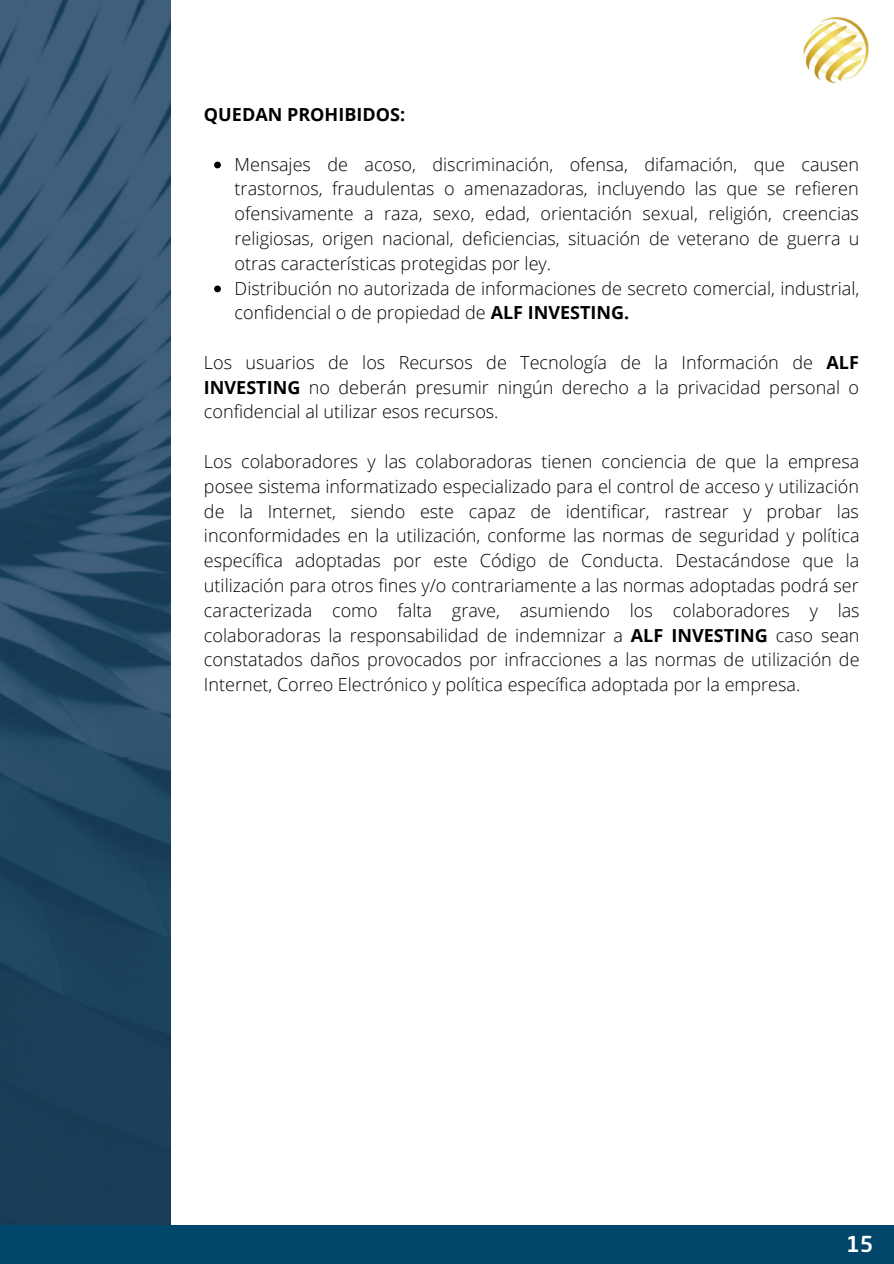
<style>
.page{position:relative;width:894px;height:1264px;background:#fff}
.page>*{position:absolute;margin:0;border:0;box-sizing:border-box;transform-origin:0 0}
.t1{font:500 21.75px "Neo Sans Pro";color:#fff}
.t2{font:300 18px/24.8px "Open Sans";color:#000;text-align:justify}
.t3{font:700 18px "Open Sans";color:#000}
.s1{font-weight:700}
</style>
<div class="page">
<img style="left:803px;top:17px;width:66px;height:67px">
<img style="left:0;top:0;width:170px;height:1224px">
<svg style="left:214px;top:162px;width:7px;height:6px"></svg>
<svg style="left:214px;top:285px;width:7px;height:7px"></svg>
<div style="left:0;top:1224px;width:893px;height:39px;background:#00456a"></div>
<p class="t3" style="left:204px;top:102px;width:203px">QUEDAN PROHIBIDOS:</p>
<p class="t2" style="left:234px;top:151px;width:626px;text-align:left">Mensajes de acoso, discriminación, ofensa, difamación, que causen trastornos, fraudulentas o amenazadoras, incluyendo las que se refieren ofensivamente a raza, sexo, edad, orientación sexual, religión, creencias religiosas, origen nacional, deficiencias, situación de veterano de guerra u otras características protegidas por ley.<br>Distribución no autorizada de informaciones de secreto comercial, industrial, confidencial o de propiedad de <span class="s1">ALF INVESTING.</span></p>
<p class="t2" style="left:204px;top:349px;width:656px">Los usuarios de los Recursos de Tecnología de la Información de <span class="s1">ALF INVESTING</span> no deberán presumir ningún derecho a la privacidad personal o confidencial al utilizar esos recursos.</p>
<p class="t2" style="left:204px;top:448px;width:657px">Los colaboradores y las colaboradoras tienen conciencia de que la empresa posee sistema informatizado especializado para el control de acceso y utilización de la Internet, siendo este capaz de identificar, rastrear y probar las inconformidades en la utilización, conforme las normas de seguridad y política específica adoptadas por este Código de Conducta. Destacándose que la utilización para otros fines y/o contrariamente a las normas adoptadas podrá ser caracterizada como falta grave, asumiendo los colaboradores y las colaboradoras la responsabilidad de indemnizar a <span class="s1">ALF INVESTING</span> caso sean constatados daños provocados por infracciones a las normas de utilización de Internet, Correo Electrónico y política específica adoptada por la empresa.</p>
<p class="t1" style="left:845px;top:1234px;width:29px">15</p>
</div>
